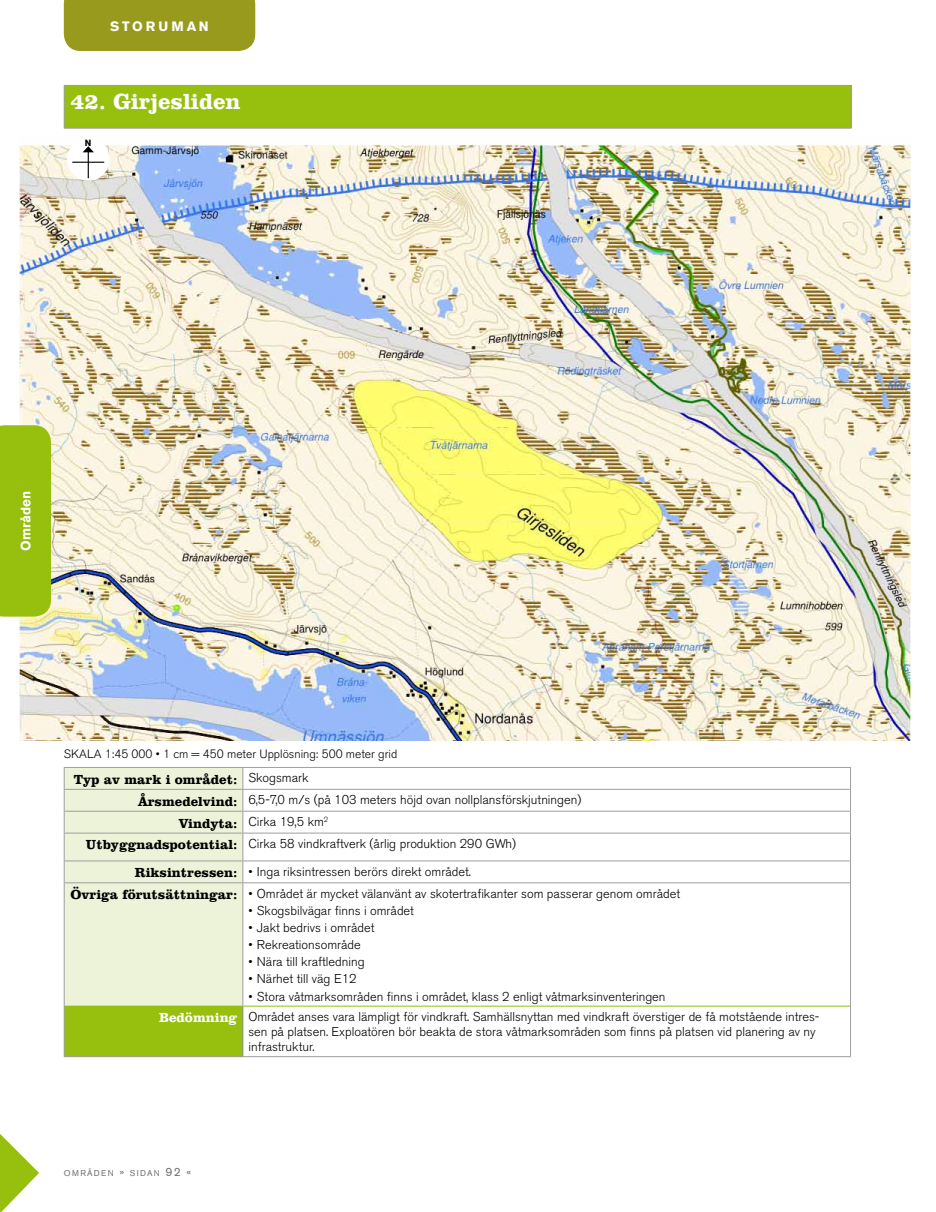
<style>
.page{position:relative;width:936px;height:1212px;background:#fff}
.page>*{position:absolute;margin:0;border:0;box-sizing:border-box;transform-origin:0 0}
.t1{font:700 22.5px "Clarendon BT";color:#fff}
.t2{font:700 13.5px "Clarendon BT";color:#000}
.t3{font:700 13.5px "Akzidenz Grotesk BE";letter-spacing:.2em;color:#fff}
.t4{font:700 13.5px "Akzidenz Grotesk BE";color:#fff}
.t5{font:300 12.75px/21.9px "Akzidenz Grotesk BE";color:#000}
.t6{font:300 12px "Akzidenz Grotesk BE";color:#000}
.t7{font:700 9px "Akzidenz Grotesk BE";color:#000}
.t8{font:8.4px "Akzidenz Grotesk BE";letter-spacing:.165em;color:#707172}
.s1{font-family:"Akzidenz Grotesk BE";font-weight:300;font-size:12.75px}
.s2{font-family:"Clarendon BT";font-weight:700;font-size:13.5px}
.s3{font-family:"Clarendon BT";font-weight:700;font-size:13.5px;color:#fff}
.s4{font-size:12px}
</style>
<div class="page">
<div style="left:64px;top:85px;width:787px;height:43px;background:#97bf0d"></div>
<hr style="left:64px;top:85px;width:787px;height:1px;background:#9c9e9f">
<hr style="left:64px;top:86px;width:1px;height:41px;background:#9c9e9f">
<hr style="left:850px;top:86px;width:1px;height:41px;background:#9c9e9f">
<hr style="left:64px;top:127px;width:787px;height:2px;background:#9c9e9f">
<div style="left:64px;top:1006px;width:179px;height:51px;background:#97bf0d"></div>
<hr style="left:243px;top:789px;width:607px;height:1px;background:#9c9e9f">
<hr style="left:243px;top:811px;width:607px;height:1px;background:#9c9e9f">
<hr style="left:243px;top:833px;width:607px;height:1px;background:#9c9e9f">
<hr style="left:243px;top:860px;width:607px;height:1px;background:#9c9e9f">
<hr style="left:243px;top:882px;width:607px;height:1px;background:#9c9e9f">
<hr style="left:243px;top:1006px;width:607px;height:1px;background:#97bf0d">
<hr style="left:242px;top:1006px;width:1px;height:50px;background:#82939c">
<hr style="left:243px;top:767px;width:607px;height:1px;background:#9c9e9f">
<div style="left:64px;top:767px;width:179px;height:239px;background:#edf3d9"></div>
<svg style="left:850px;top:768px;width:1px;height:114px"></svg>
<hr style="left:64px;top:883px;width:1px;height:123px;background:#9c9e9f">
<hr style="left:850px;top:883px;width:1px;height:123px;background:#9c9e9f">
<hr style="left:64px;top:1006px;width:1px;height:50px;background:#9c9e9f">
<hr style="left:850px;top:1006px;width:1px;height:50px;background:#9c9e9f">
<hr style="left:64px;top:1056px;width:179px;height:1px;background:#9c9e9f">
<hr style="left:243px;top:1056px;width:607px;height:1px;background:#9c9e9f">
<img style="left:19px;top:144px;width:891px;height:596px">
<svg style="left:0;top:1134px;width:39px;height:78px"></svg>
<div style="left:0;top:425px;width:51px;height:192px;background:#97bf0d"></div>
<div style="left:64px;top:0;width:191px;height:51px;background:#979a1d"></div>
<div style="left:67px;top:138px;width:42px;height:43px;background:#fff;border-radius:50%"></div>
<svg style="left:83px;top:146px;width:11px;height:32px"></svg>
<hr style="left:72px;top:162px;width:32px;height:1px;background:#000">
<p class="t3" style="left:110px;top:18px;width:100px">STORUMAN</p>
<h1 class="t1" style="left:70px;top:88px;width:172px">42. Girjesliden</h1>
<p class="t7" style="left:85px;top:138px;width:8px">N</p>
<p class="t4" style="left:18px;top:551px;width:61px;rotate:-90deg">Områden</p>
<p class="t6" style="left:64px;top:747px;width:335px">SKALA 1:45 000 • 1 cm = 450 meter Upplösning: 500 meter grid</p>
<p class="t2" style="left:74px;top:771px;width:236px">Typ av mark i området: <span class="s1">Skogsmark</span></p>
<p class="t5" style="left:138px;top:789px;width:445px"><span class="s2">Årsmedelvind:</span> 6,5-7,0 m/s (på 103 meters höjd ovan nollplansförskjutningen)</p>
<p class="t5" style="left:179px;top:811px;width:151px"><span class="s2">Vindyta:</span> Cirka 19,5 km<sup>2</sup></p>
<p class="t5" style="left:86px;top:833px;width:431px"><span class="s2">Utbyggnadspotential:</span> Cirka 58 vindkraftverk (årlig produktion 290 GWh)</p>
<p class="t5" style="left:71px;top:861px;width:611px;text-indent:64px"><span class="s2">Riksintressen:</span> • Inga riksintressen berörs direkt området.<br><span class="s2">Övriga förutsättningar:</span> • Området är mycket välanvänt av skotertrafikanter som passerar genom området</p>
<p class="t5" style="left:248px;top:900px;width:167px">• Skogsbilvägar finns i området</p>
<p class="t5" style="left:248px;top:917px;width:127px">• Jakt bedrivs i området</p>
<p class="t5" style="left:248px;top:934px;width:114px">• Rekreationsområde</p>
<p class="t5" style="left:248px;top:951px;width:118px">• Nära till kraftledning</p>
<p class="t5" style="left:248px;top:968px;width:110px">• Närhet till väg E12</p>
<p class="t5" style="left:159px;top:986px;width:661px;line-height:20.5px;text-indent:89px">• Stora våtmarksområden finns i området, klass 2 enligt våtmarksinventeringen<br><span class="s3">Bedömning</span> Området anses vara lämpligt för vindkraft. Samhällsnyttan med vindkraft överstiger de få motstående intres-</p>
<p class="t5" style="left:248px;top:1024px;width:568px;line-height:15px">sen på platsen. Exploatören bör beakta de stora våtmarksområden som finns på platsen vid planering av ny infrastruktur.</p>
<p class="t8" style="left:64px;top:1168px;width:129px">OMRÅDEN <span class="s4">»</span> SIDAN <span class="s4">92 «</span></p>
</div>
